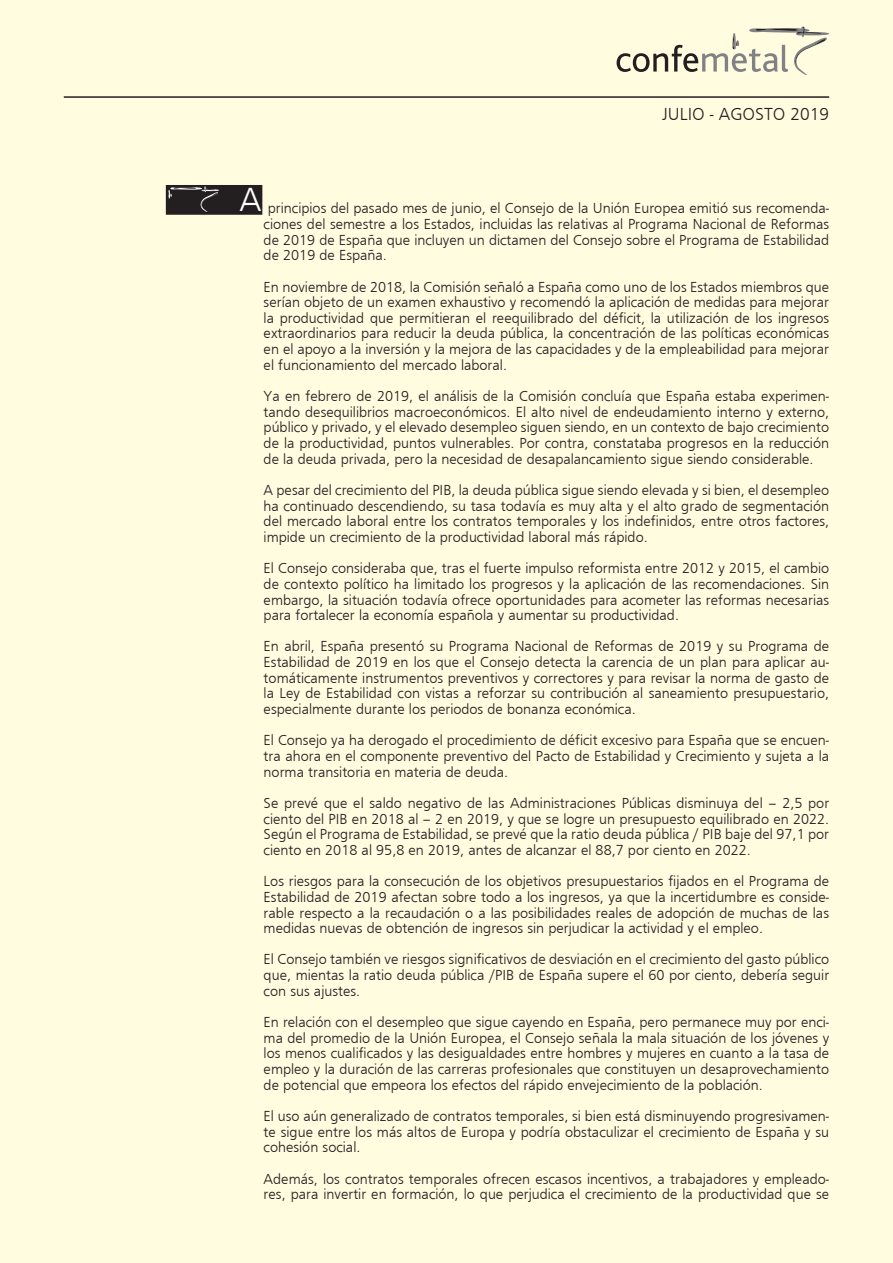
<style>
.page{position:relative;width:893px;height:1263px;background:#fffce0}
.page>*{position:absolute;margin:0;border:0;box-sizing:border-box;transform-origin:0 0}
.t1{font:300 34.5px "Frugal Sans";color:#fff}
.t2{font:300 18px "Frugal Sans";color:#231f20}
.t3{font:300 15px/15.6px "Frugal Sans";color:#231f20;text-align:justify}
</style>
<div class="page">
<hr style="left:64px;top:96px;width:765px;height:2px;background:#231f20">
<svg style="left:617px;top:27px;width:212px;height:48px"></svg>
<div style="left:167px;top:186px;width:95px;height:28px;background:#231f20"></div>
<div style="left:166px;top:185px;width:96px;height:30px;border:2px solid #231f20"></div>
<svg style="left:168px;top:186px;width:51px;height:26px"></svg>
<p class="t2" style="left:662px;top:104px;width:169px">JULIO - AGOSTO 2019</p>
<p class="t1" style="left:240px;top:180px;width:24px">A</p>
<p class="t3" style="left:264px;top:200px;width:567px">principios del pasado mes de junio, el Consejo de la Unión Europea emitió sus recomenda&shy;ciones del semestre a los Estados, incluidas las relativas al Programa Nacional de Reformas de 2019 de España que incluyen un dictamen del Consejo sobre el Programa de Estabilidad de 2019 de España.</p>
<p class="t3" style="left:264px;top:279px;width:567px">En noviembre de 2018, la Comisión señaló a España como uno de los Estados miembros que serían objeto de un examen exhaustivo y recomendó la aplicación de medidas para mejorar la productividad que permitieran el reequilibrado del déficit, la utilización de los ingresos extraordinarios para reducir la deuda pública, la concentración de las políticas económicas en el apoyo a la inversión y la mejora de las capacidades y de la empleabilidad para mejorar el funcionamiento del mercado laboral.</p>
<p class="t3" style="left:264px;top:388px;width:567px">Ya en febrero de 2019, el análisis de la Comisión concluía que España estaba experimen&shy;tando desequilibrios macroeconómicos. El alto nivel de endeudamiento interno y externo, público y privado, y el elevado desempleo siguen siendo, en un contexto de bajo crecimiento de la productividad, puntos vulnerables. Por contra, constataba progresos en la reducción de la deuda privada, pero la necesidad de desapalancamiento sigue siendo considerable.</p>
<p class="t3" style="left:264px;top:482px;width:567px">A pesar del crecimiento del PIB, la deuda pública sigue siendo elevada y si bien, el desempleo ha continuado descendiendo, su tasa todavía es muy alta y el alto grado de segmentación del mercado laboral entre los contratos temporales y los indefinidos, entre otros factores, impide un crecimiento de la productividad laboral más rápido.</p>
<p class="t3" style="left:264px;top:560px;width:567px">El Consejo consideraba que, tras el fuerte impulso reformista entre 2012 y 2015, el cambio de contexto político ha limitado los progresos y la aplicación de las recomendaciones. Sin embargo, la situación todavía ofrece oportunidades para acometer las reformas necesarias para fortalecer la economía española y aumentar su productividad.</p>
<p class="t3" style="left:264px;top:638px;width:567px">En abril, España presentó su Programa Nacional de Reformas de 2019 y su Programa de Estabilidad de 2019 en los que el Consejo detecta la carencia de un plan para aplicar au&shy;tomáticamente instrumentos preventivos y correctores y para revisar la norma de gasto de la Ley de Estabilidad con vistas a reforzar su contribución al saneamiento presupuestario, especialmente durante los periodos de bonanza económica.</p>
<p class="t3" style="left:264px;top:732px;width:567px">El Consejo ya ha derogado el procedimiento de déficit excesivo para España que se encuen&shy;tra ahora en el componente preventivo del Pacto de Estabilidad y Crecimiento y sujeta a la norma transitoria en materia de deuda.</p>
<p class="t3" style="left:264px;top:795px;width:567px">Se prevé que el saldo negativo de las Administraciones Públicas disminuya del – 2,5 por ciento del PIB en 2018 al – 2 en 2019, y que se logre un presupuesto equilibrado en 2022.<br>Según el Programa de Estabilidad, se prevé que la ratio deuda pública / PIB baje del 97,1 por ciento en 2018 al 95,8 en 2019, antes de alcanzar el 88,7 por ciento en 2022.</p>
<p class="t3" style="left:264px;top:873px;width:567px">Los riesgos para la consecución de los objetivos presupuestarios fijados en el Programa de Estabilidad de 2019 afectan sobre todo a los ingresos, ya que la incertidumbre es conside&shy;rable respecto a la recaudación o a las posibilidades reales de adopción de muchas de las medidas nuevas de obtención de ingresos sin perjudicar la actividad y el empleo.</p>
<p class="t3" style="left:264px;top:951px;width:567px">El Consejo también ve riesgos significativos de desviación en el crecimiento del gasto público que, mientas la ratio deuda pública /PIB de España supere el 60 por ciento, debería seguir con sus ajustes.</p>
<p class="t3" style="left:264px;top:1014px;width:567px">En relación con el desempleo que sigue cayendo en España, pero permanece muy por enci&shy;ma del promedio de la Unión Europea, el Consejo señala la mala situación de los jóvenes y los menos cualificados y las desigualdades entre hombres y mujeres en cuanto a la tasa de empleo y la duración de las carreras profesionales que constituyen un desaprovechamiento de potencial que empeora los efectos del rápido envejecimiento de la población.</p>
<p class="t3" style="left:264px;top:1108px;width:567px">El uso aún generalizado de contratos temporales, si bien está disminuyendo progresivamen&shy;te sigue entre los más altos de Europa y podría obstaculizar el crecimiento de España y su cohesión social.</p>
<p class="t3" style="left:264px;top:1171px;width:567px">Además, los contratos temporales ofrecen escasos incentivos, a trabajadores y empleado&shy;res, para invertir en formación, lo que perjudica el crecimiento de la productividad que se</p>
</div>
